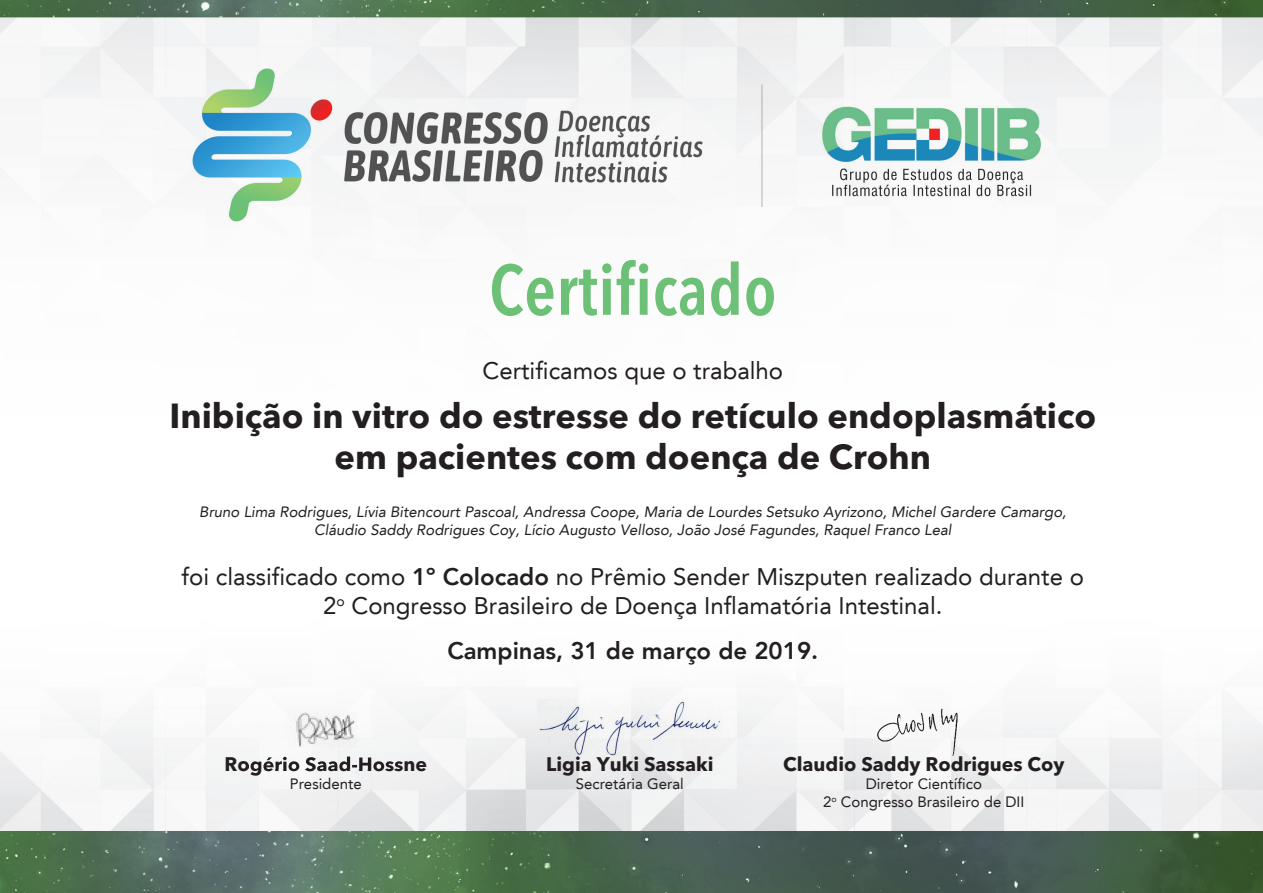
<style>
.page{position:relative;width:1263px;height:893px;background:#fff}
.page>*{position:absolute;margin:0;border:0;box-sizing:border-box;transform-origin:0 0}
.t1{font:600 condensed 70.5px "Avenir Next LT Pro";letter-spacing:.005em;color:#6dc176}
.t2{font:700 34.5px/41.4px "Avenir Next LT Pro";color:#231f20;text-align:center}
.t3{font:24px/28.8px "Avenir LT";color:#231f20;text-align:center}
.t4{font:800 24px "Avenir LT";color:#231f20}
.t5{font:700 19.5px "Avenir Next LT Pro";color:#231f20}
.t6{font:italic 15px/18px "Avenir LT";color:#231f20;text-align:center}
.t7{font:15px/18px "Avenir LT";color:#231f20;text-align:center}
.s1{font-weight:800}
</style>
<div class="page">
<img style="left:0;top:0;width:1263px;height:893px">
<img style="left:248px;top:684px;width:155px;height:72px">
<img style="left:248px;top:756px;width:155px;height:12px">
<img style="left:537px;top:699px;width:185px;height:57px">
<img style="left:870px;top:699px;width:94px;height:62px">
<h1 class="t1" style="left:489px;top:247px;width:289px">Certificado</h1>
<h3 class="t3" style="left:482px;top:356px;width:302px">Certificamos que o trabalho</h3>
<h2 class="t2" style="left:169px;top:394px;width:928px">Inibição in vitro do estresse do retículo endoplasmático em pacientes com doença de Crohn</h2>
<p class="t6" style="left:199px;top:503px;width:869px">Bruno Lima Rodrigues, Lívia Bitencourt Pascoal, Andressa Coope, Maria de Lourdes Setsuko Ayrizono, Michel Gardere Camargo,<br>Cláudio Saddy Rodrigues Coy, Lício Augusto Velloso, João José Fagundes, Raquel Franco Leal</p>
<h3 class="t3" style="left:182px;top:563px;width:904px">foi classificado como <span class="s1">1º Colocado</span> no Prêmio Sender Miszputen realizado durante o<br>2<sup>o</sup> Congresso Brasileiro de Doença Inflamatória Intestinal.</h3>
<h3 class="t4" style="left:447px;top:637px;width:372px">Campinas, 31 de março de 2019.</h3>
<h3 class="t5" style="left:225px;top:752px;width:204px">Rogério Saad-Hossne</h3>
<p class="t7" style="left:290px;top:775px;width:73px">Presidente</p>
<h3 class="t5" style="left:546px;top:752px;width:169px">Ligia Yuki Sassaki</h3>
<p class="t7" style="left:576px;top:775px;width:110px">Secretária Geral</p>
<h3 class="t5" style="left:783px;top:752px;width:283px">Claudio Saddy Rodrigues Coy</h3>
<p class="t7" style="left:823px;top:775px;width:203px">Diretor Científico<br>2<sup>o</sup> Congresso Brasileiro de DII</p>
</div>
